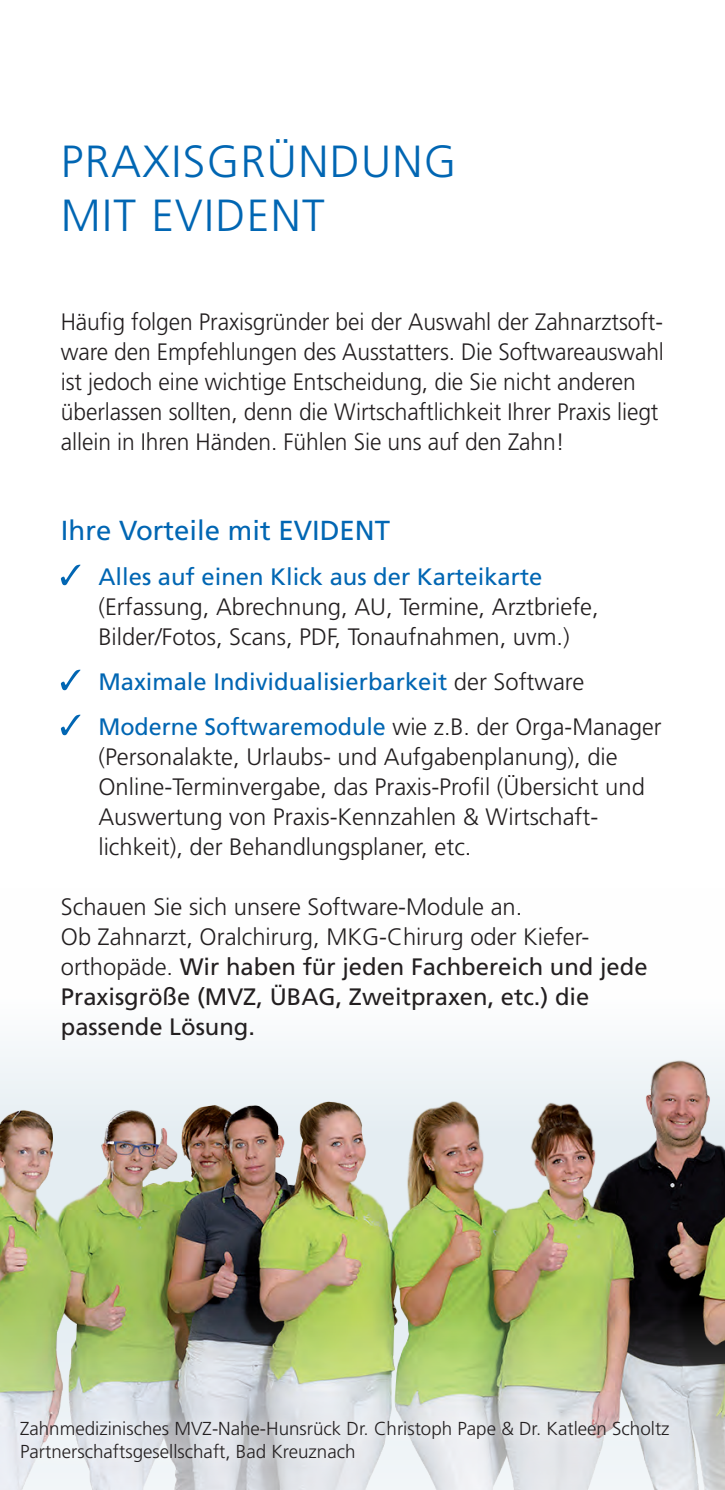
<style>
.page{position:relative;width:725px;height:1490px;background:#fff}
.page>*{position:absolute;margin:0;border:0;box-sizing:border-box;transform-origin:0 0}
.t1{font:300 45px/54px "Frutiger";letter-spacing:.03em;color:#0166b3}
.t2{font:27.5px "Frutiger";color:#0166b3}
.t3{font:300 23.75px/30px "Frutiger";color:#231f20}
.t4{font:300 23.75px/30px "Frutiger";color:#231f20;scale:.96 1}
.t5{font:23.75px/45px "Frutiger";color:#0166b3}
.t6{font:300 18.75px/22.5px "Frutiger";color:#231f20}
.s1{font-weight:300;color:#231f20}
.s2{font-weight:400}
</style>
<div class="page">
<img style="left:0;top:1046px;width:724px;height:258px">
<svg style="left:61px;top:565px;width:19px;height:20px"></svg>
<svg style="left:61px;top:670px;width:19px;height:20px"></svg>
<svg style="left:61px;top:715px;width:19px;height:20px"></svg>
<img style="left:0;top:1304px;width:724px;height:186px">
<svg style="left:6px;top:1407px;width:675px;height:68px;fill:#e4e6eb"></svg>
<h1 class="t1" style="left:61px;top:134px;width:397px">PRAXISGRÜNDUNG<br>MIT EVIDENT</h1>
<p class="t4" style="left:61px;top:307px;width:629px">Häufig folgen Praxisgründer bei der Auswahl der Zahnarztsoft&shy;ware den Empfehlungen des Ausstatters. Die Softwareauswahl ist jedoch eine wichtige Entscheidung, die Sie nicht anderen überlassen sollten, denn die Wirtschaftlichkeit Ihrer Praxis liegt allein in Ihren Händen. Fühlen Sie uns auf den Zahn!</p>
<p class="t2" style="left:61px;top:514px;width:330px">Ihre Vorteile mit EVIDENT</p>
<p class="t5" style="left:98px;top:554px;width:445px">Alles auf einen Klick aus der Karteikarte</p>
<p class="t3" style="left:98px;top:592px;width:501px">(Erfassung, Abrechnung, AU, Termine, Arztbriefe,<br>Bilder/Fotos, Scans, PDF, Tonaufnahmen, uvm.)</p>
<p class="t5" style="left:98px;top:659px;width:564px">Maximale Individualisierbarkeit <span class="s1">der Software<br></span>Moderne Softwaremodule <span class="s1">wie z.B. der Orga-Manager</span></p>
<p class="t3" style="left:98px;top:742px;width:547px">(Personalakte, Urlaubs- und Aufgabenplanung), die Online-Terminvergabe, das Praxis-Profil (Übersicht und Auswertung von Praxis-Kennzahlen &amp; Wirtschaft&shy;lichkeit), der Behandlungsplaner, etc.</p>
<p class="t3" style="left:61px;top:892px;width:587px">Schauen Sie sich unsere Software-Module an.<br>Ob Zahnarzt, Oralchirurg, MKG-Chirurg oder Kiefer&shy;orthopäde. <span class="s2">Wir haben für jeden Fachbereich und jede Praxisgröße (MVZ, ÜBAG, Zweitpraxen, etc.) die passende Lösung.</span></p>
<p class="t6" style="left:20px;top:1418px;width:650px">Zahnmedizinisches MVZ-Nahe-Hunsrück Dr. Christoph Pape &amp; Dr. Katleen Scholtz<br>Partnerschaftsgesellschaft, Bad Kreuznach</p>
</div>
